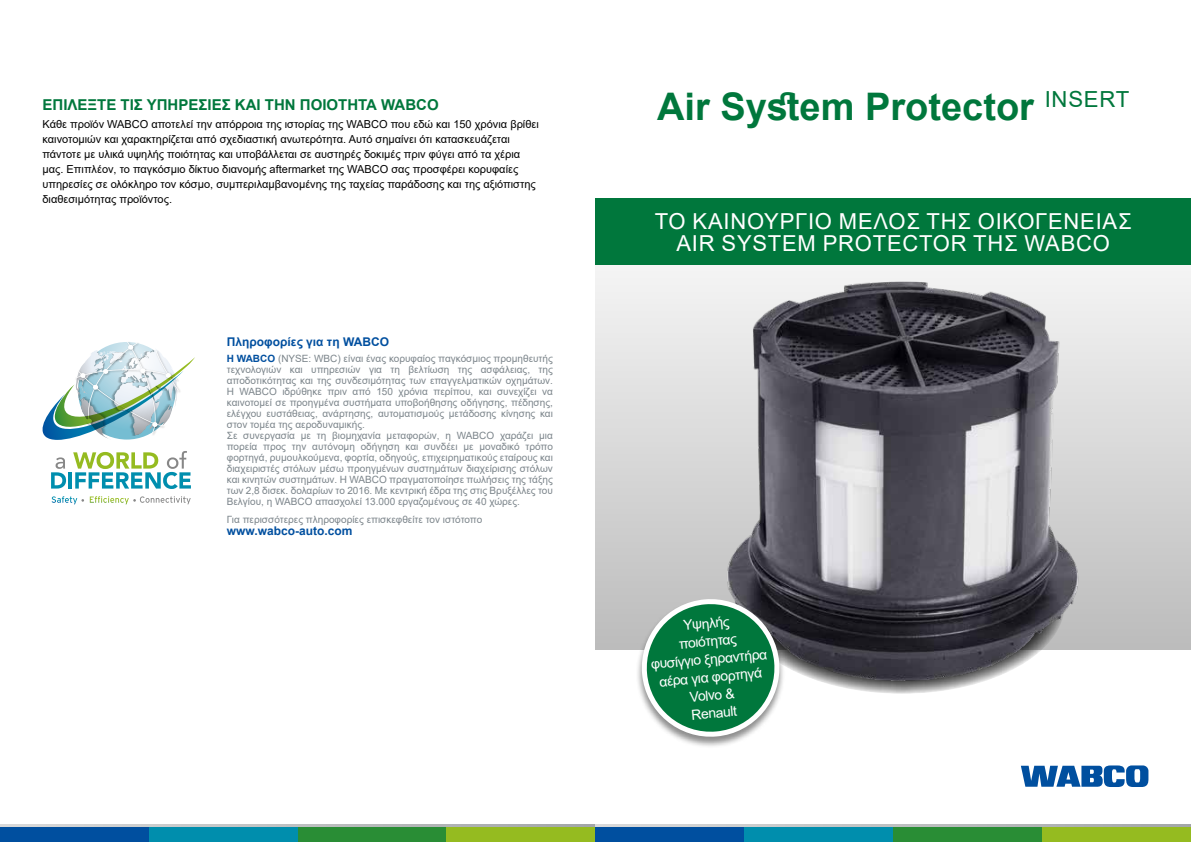
<style>
.page{position:relative;width:1191px;height:842px;background:#fff}
.page>*{position:absolute;margin:0;border:0;box-sizing:border-box;transform-origin:0 0}
.t1{font:700 38px "Arial";color:#00773c}
.t2{font:22px/22px "Arial";letter-spacing:.035em;color:#fff;text-align:center}
.t3{font:700 15px "Arial";color:#00773c}
.t4{font:14px/18px "Arial";color:#fff;text-align:center}
.t5{font:700 12px "Arial";color:#004f9f}
.t6{font:11px/15px "Arial";color:#000}
.t7{font:10px/11px "Arial";color:#7c858b}
.s1{font-weight:700;color:#004f9f}
</style>
<div class="page">
<svg style="left:0;top:825px;width:595px;height:3px;background:#8eada3"></svg>
<svg style="left:595px;top:825px;width:596px;height:3px;background:#8eaea3"></svg>
<div style="left:298px;top:828px;width:148px;height:14px;background:#298d35"></div>
<div style="left:446px;top:828px;width:158px;height:14px;background:#95bb20"></div>
<div style="left:0;top:828px;width:149px;height:14px;background:#004f9f"></div>
<div style="left:149px;top:828px;width:149px;height:14px;background:#008ead"></div>
<svg style="left:595px;top:266px;width:596px;height:383px;background:#d8d8d8"></svg>
<div style="left:893px;top:828px;width:149px;height:14px;background:#298d35"></div>
<div style="left:1042px;top:828px;width:149px;height:14px;background:#95bb20"></div>
<div style="left:595px;top:828px;width:149px;height:14px;background:#004f9f"></div>
<div style="left:744px;top:828px;width:149px;height:14px;background:#008ead"></div>
<div style="left:595px;top:198px;width:596px;height:67px;background:#00773c"></div>
<svg style="left:51px;top:457px;width:15px;height:32px"></svg>
<hr style="left:68px;top:472px;width:4px;height:17px;background:#008eae">
<svg style="left:73px;top:451px;width:118px;height:38px"></svg>
<svg style="left:43px;top:342px;width:152px;height:98px"></svg>
<svg style="left:52px;top:496px;width:32px;height:8px"></svg>
<svg style="left:90px;top:496px;width:101px;height:8px"></svg>
<svg style="left:1021px;top:765px;width:127px;height:22px"></svg>
<img style="left:689px;top:266px;width:408px;height:428px">
<div style="left:636px;top:599px;width:149px;height:149px;background:#000;opacity:.45"></div>
<svg style="left:641px;top:599px;width:139px;height:140px"></svg>
<h3 class="t3" style="left:43px;top:94px;width:398px">ΕΠΙΛΕΞΤΕ ΤΙΣ ΥΠΗΡΕΣΙΕΣ ΚΑΙ ΤΗΝ ΠΟΙΟΤΗΤΑ WABCO</h3>
<p class="t6" style="left:43px;top:117px;width:498px">Κάθε προϊόν WABCO αποτελεί την απόρροια της ιστορίας της WABCO που εδώ και 150 χρόνια βρίθει καινοτομιών και χαρακτηρίζεται από σχεδιαστική ανωτερότητα. Αυτό σημαίνει ότι κατασκευάζεται πάντοτε με υλικά υψηλής ποιότητας και υποβάλλεται σε αυστηρές δοκιμές πριν φύγει από τα χέρια μας. Επιπλέον, το παγκόσμιο δίκτυο διανομής aftermarket της WABCO σας προσφέρει κορυφαίες υπηρεσίες σε ολόκληρο τον κόσμο, συμπεριλαμβανομένης της ταχείας παράδοσης και της αξιόπιστης διαθεσιμότητας προϊόντος.</p>
<p class="t5" style="left:227px;top:333px;width:164px">Πληροφορίες για τη WABCO</p>
<p class="t7" style="left:227px;top:353px;width:327px"><span class="s1">H WABCO</span> (NYSE: WBC) είναι ένας κορυφαίος παγκόσμιος προμηθευτής τεχνολογιών και υπηρεσιών για τη βελτίωση της ασφάλειας, της αποδοτικότητας και της συνδεσιμότητας των επαγγελματικών οχημάτων.<br>Η WABCO ιδρύθηκε πριν από 150 χρόνια περίπου, και συνεχίζει να καινοτομεί σε προηγμένα συστήματα υποβοήθησης οδήγησης, πέδησης, ελέγχου ευστάθειας, ανάρτησης, αυτοματισμούς μετάδοσης κίνησης και στον τομέα της αεροδυναμικής.<br>Σε συνεργασία με τη βιομηχανία μεταφορών, η WABCO χαράζει μια πορεία προς την αυτόνομη οδήγηση και συνδέει με μοναδικό τρόπο φορτηγά, ρυμουλκούμενα, φορτία, οδηγούς, επιχειρηματικούς εταίρους και διαχειριστές στόλων μέσω προηγμένων συστημάτων διαχείρισης στόλων και κινητών συστημάτων. Η WABCO πραγματοποίησε πωλήσεις της τάξης των 2,8 δισεκ. δολαρίων το 2016. Με κεντρική έδρα της στις Βρυξέλλες του Βελγίου, η WABCO απασχολεί 13.000 εργαζομένους σε 40 χώρες.</p>
<p class="t7" style="left:227px;top:514px;width:257px">Για περισσότερες πληροφορίες επισκεφθείτε τον ιστότοπο</p>
<p class="t5" style="left:227px;top:522px;width:127px">www.wabco-auto.com</p>
<h1 class="t1" style="left:657px;top:80px;width:474px">Air System Protector <sup>INSERT</sup></h1>
<h2 class="t2" style="left:655px;top:210px;width:478px">ΤΟ ΚΑΙΝΟΎΡΓΙΟ ΜΈΛΟΣ ΤΗΣ ΟΙΚΟΓΈΝΕΙΑΣ<br>AIR SYSTEM PROTECTOR ΤΗΣ WABCO</h2>
<h3 class="t4" style="left:647px;top:619px;width:118px;rotate:-5deg">Υψηλής<br>ποιότητας<br>φυσίγγιο ξηραντήρα αέρα για φορτηγά<br>Volvo &amp;<br>Renault</h3>
</div>
